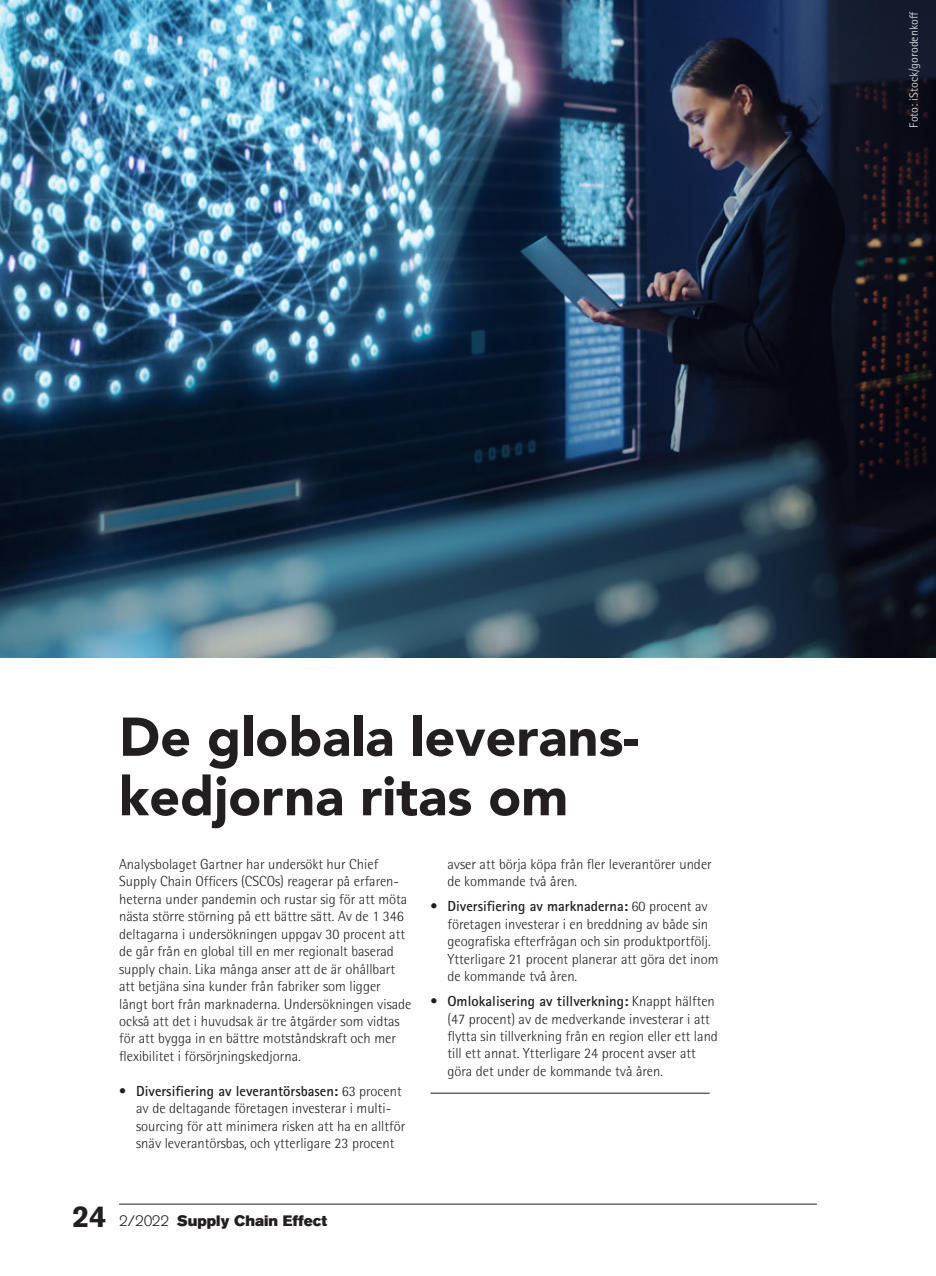
<style>
.page{position:relative;width:936px;height:1276px;background:#fff}
.page>*{position:absolute;margin:0;border:0;box-sizing:border-box;transform-origin:0 0}
.Avenir_rubrik{font:900 54px/59.4px "Avenir";color:#231f20}
.t1{font:15px "Akzidenz Grotesk BQ Super";color:#231f20}
.Bröd_sh1{font:300 14.55px/17.4px "Agfa Rotis Semisans";color:#231f20}
.t2{font:12px "Rotis Sans Serif Pro";color:#fff}
.s1{font-family:"Rotis Sans Serif Pro";font-weight:700}
.s2{font-family:"Akzidenz Grotesk BQ";font-weight:700;font-size:30px}
.s3{font-family:"Akzidenz Grotesk BQ";font-weight:300}
</style>
<div class="page">
<hr style="left:119px;top:1203px;width:697px;height:1px;background:#231f20">
<hr style="left:430px;top:1093px;width:279px;height:1px;background:#231f20">
<img style="left:0;top:0;width:935px;height:658px">
<p class="t2" style="left:906px;top:128px;width:117px;rotate:-90deg">Foto: iStock/gorodenkoff</p>
<p class="Avenir_rubrik" style="left:119px;top:706px;width:522px">De globala leverans&shy;kedjorna ritas om</p>
<p class="Bröd_sh1" style="left:119px;top:855px;width:294px">Analysbolaget Gartner har undersökt hur Chief Supply Chain Officers (CSCOs) reagerar på erfaren&shy;heterna under pandemin och rustar sig för att möta nästa större störning på ett bättre sätt. Av de 1 346 deltagarna i undersökningen uppgav 30 procent att de går från en global till en mer regionalt baserad supply chain. Lika många anser att de är ohållbart att betjäna sina kunder från fabriker som ligger långt bort från marknaderna. Undersökningen visade också att det i huvudsak är tre åtgärder som vidtas för att bygga in en bättre motståndskraft och mer flexibilitet i försörjningskedjorna.</p>
<p class="Bröd_sh1" style="left:136px;top:1082px;width:271px;text-indent:-17px">• <span class="s1">Diversifiering av leverantörsbasen:</span> 63 procent av de deltagande företagen investerar i multi&shy;sourcing för att minimera risken att ha en alltför snäv leverantörsbas, och ytterligare 23 procent</p>
<p class="Bröd_sh1" style="left:447px;top:855px;width:266px">avser att börja köpa från fler leverantörer under de kommande två åren.</p>
<p class="Bröd_sh1" style="left:447px;top:897px;width:272px;text-indent:-17px">• <span class="s1">Diversifiering av marknaderna:</span> 60 procent av företagen investerar i en breddning av både sin geografiska efterfrågan och sin produktportfölj.<br>Ytterligare 21 procent planerar att göra det inom de kommande två åren.</p>
<p class="Bröd_sh1" style="left:447px;top:992px;width:272px;text-indent:-17px">• <span class="s1">Omlokalisering av tillverkning:</span> Knappt hälften (47 procent) av de medverkande investerar i att flytta sin tillverkning från en region eller ett land till ett annat. Ytterligare 24 procent avser att göra det under de kommande två åren.</p>
<p class="t1" style="left:73px;top:1212px;width:256px"><span class="s2">24</span> <span class="s3">2/2022</span> Supply Chain Effect</p>
</div>
